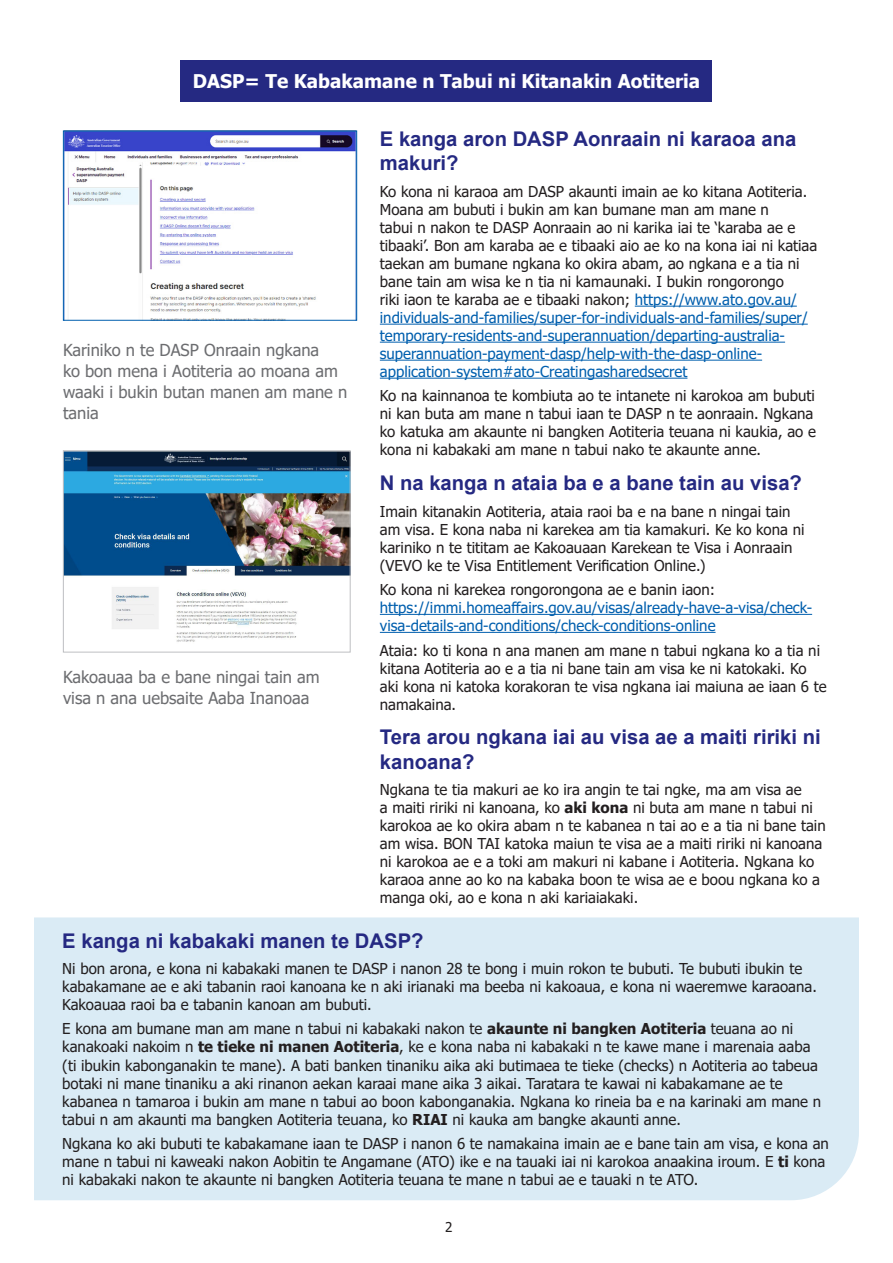
<style>
.page{position:relative;width:893px;height:1263px;background:#fff}
.page>*{position:absolute;margin:0;border:0;box-sizing:border-box;transform-origin:0 0}
.B2_head{font:700 20.25px/24.3px "Arial";color:#252982}
.white_text_tahoma{font:700 18.9px "Tahoma";color:#fff}
.captions{font:16.5px/21px "Tahoma";color:#6c6d70}
.body{font:15px/18px "Tahoma";color:#231f20}
.body-2{font:15px/18px "Tahoma";color:#015fae}
.t1{font:13.5px "Tahoma";color:#231f20}
.s1{color:#015fae}
.s2{color:#231f20}
.s3{font-weight:700}
</style>
<div class="page">
<div style="left:34px;top:917px;width:825px;height:283px;background:#daebf5"></div>
<hr style="left:635px;top:306px;width:162px;height:1px;background:#015fae">
<hr style="left:380px;top:324px;width:428px;height:1px;background:#015fae">
<hr style="left:380px;top:342px;width:405px;height:1px;background:#015fae">
<hr style="left:380px;top:360px;width:382px;height:1px;background:#015fae">
<hr style="left:380px;top:378px;width:307px;height:1px;background:#015fae">
<hr style="left:380px;top:614px;width:432px;height:1px;background:#015fae">
<hr style="left:380px;top:632px;width:336px;height:1px;background:#015fae">
<div style="left:181px;top:60px;width:531px;height:42px;background:#252982"></div>
<img style="left:65px;top:452px;width:284px;height:190px">
<div style="left:63px;top:450px;width:288px;height:202px;border:1px solid #bebfc2"></div>
<img style="left:65px;top:133px;width:290px;height:186px">
<div style="left:63px;top:131px;width:294px;height:190px;border:1px solid #015fae"></div>
<p class="white_text_tahoma" style="left:193px;top:68px;width:509px">DASP= Te Kabakamane n Tabui ni Kitanakin Aotiteria</p>
<p class="captions" style="left:63px;top:340px;width:286px">Kariniko n te DASP Onraain ngkana<br>ko bon mena i Aotiteria ao moana am waaki i bukin butan manen am mane n tania</p>
<p class="captions" style="left:63px;top:667px;width:258px">Kakoauaa ba e bane ningai tain am visa n ana uebsaite Aaba Inanoaa</p>
<p class="B2_head" style="left:380px;top:127px;width:418px">E kanga aron DASP Aonraain ni karaoa ana makuri?</p>
<p class="body" style="left:380px;top:183px;width:439px">Ko kona ni karaoa am DASP akaunti imain ae ko kitana Aotiteria.<br>Moana am bubuti i bukin am kan bumane man am mane n<br>tabui n nakon te DASP Aonraain ao ni karika iai te ‘karaba ae e tibaaki’. Bon am karaba ae e tibaaki aio ae ko na kona iai ni katiaa taekan am bumane ngkana ko okira abam, ao ngkana e a tia ni bane tain am wisa ke n tia ni kamaunaki. I bukin rongorongo<br>riki iaon te karaba ae e tibaaki nakon; <span class="s1">https://www.ato.gov.au/ individuals-and-families/super-for-individuals-and-families/super/ temporary-residents-and-superannuation/departing-australia&shy;superannuation-payment-dasp/help-with-the-dasp-online&shy;application-system#ato-Creatingasharedsecret</span></p>
<p class="body" style="left:380px;top:388px;width:438px">Ko na kainnanoa te kombiuta ao te intanete ni karokoa am bubuti ni kan buta am mane n tabui iaan te DASP n te aonraain. Ngkana ko katuka am akaunte ni bangken Aotiteria teuana ni kaukia, ao e kona ni kabakaki am mane n tabui nako te akaunte anne.</p>
<p class="B2_head" style="left:380px;top:471px;width:424px">N na kanga n ataia ba e a bane tain au visa?</p>
<p class="body" style="left:380px;top:503px;width:426px">Imain kitanakin Aotiteria, ataia raoi ba e na bane n ningai tain am visa. E kona naba ni karekea am tia kamakuri. Ke ko kona ni kariniko n te tititam ae Kakoauaan Karekean te Visa i Aonraain (VEVO ke te Visa Entitlement Verification Online.)</p>
<p class="body-2" style="left:380px;top:581px;width:434px"><span class="s2">Ko kona ni karekea rongorongona ae e banin iaon: </span>https://immi.homeaffairs.gov.au/visas/already-have-a-visa/check&shy;visa-details-and-conditions/check-conditions-online</p>
<p class="body" style="left:380px;top:642px;width:448px">Ataia: ko ti kona n ana manen am mane n tabui ngkana ko a tia ni kitana Aotiteria ao e a tia ni bane tain am visa ke ni katokaki. Ko aki kona ni katoka korakoran te visa ngkana iai maiuna ae iaan 6 te namakaina.</p>
<p class="B2_head" style="left:380px;top:725px;width:442px">Tera arou ngkana iai au visa ae a maiti ririki ni kanoana?</p>
<p class="body" style="left:380px;top:782px;width:447px">Ngkana te tia makuri ae ko ira angin te tai ngke, ma am visa ae<br>a maiti ririki ni kanoana, ko <span class="s3">aki kona</span> ni buta am mane n tabui ni karokoa ae ko okira abam n te kabanea n tai ao e a tia ni bane tain am wisa. BON TAI katoka maiun te visa ae a maiti ririki ni kanoana ni karokoa ae e a toki am makuri ni kabane i Aotiteria. Ngkana ko karaoa anne ao ko na kabaka boon te wisa ae e boou ngkana ko a manga oki, ao e kona n aki kariaiakaki.</p>
<p class="B2_head" style="left:62px;top:928px;width:363px">E kanga ni kabakaki manen te DASP?</p>
<p class="body" style="left:62px;top:960px;width:756px">Ni bon arona, e kona ni kabakaki manen te DASP i nanon 28 te bong i muin rokon te bubuti. Te bubuti ibukin te kabakamane ae e aki tabanin raoi kanoana ke n aki irianaki ma beeba ni kakoaua, e kona ni waeremwe karaoana.<br>Kakoauaa raoi ba e tabanin kanoan am bubuti.</p>
<p class="body" style="left:62px;top:1021px;width:760px">E kona am bumane man am mane n tabui ni kabakaki nakon te <span class="s3">akaunte ni bangken Aotiteria</span> teuana ao ni kanakoaki nakoim n <span class="s3">te tieke ni manen Aotiteria</span>, ke e kona naba ni kabakaki n te kawe mane i marenaia aaba (ti ibukin kabonganakin te mane). A bati banken tinaniku aika aki butimaea te tieke (checks) n Aotiteria ao tabeua botaki ni mane tinaniku a aki rinanon aekan karaai mane aika 3 aikai. Taratara te kawai ni kabakamane ae te kabanea n tamaroa i bukin am mane n tabui ao boon kabonganakia. Ngkana ko rineia ba e na karinaki am mane n tabui n am akaunti ma bangken Aotiteria teuana, ko <span class="s3">RIAI</span> ni kauka am bangke akaunti anne.</p>
<p class="body" style="left:62px;top:1135px;width:768px">Ngkana ko aki bubuti te kabakamane iaan te DASP i nanon 6 te namakaina imain ae e bane tain am visa, e kona an mane n tabui ni kaweaki nakon Aobitin te Angamane (ATO) ike e na tauaki iai ni karokoa anaakina iroum. E <span class="s3">ti</span> kona ni kabakaki nakon te akaunte ni bangken Aotiteria teuana te mane n tabui ae e tauaki n te ATO.</p>
<p class="t1" style="left:445px;top:1218px;width:9px">2</p>
</div>
